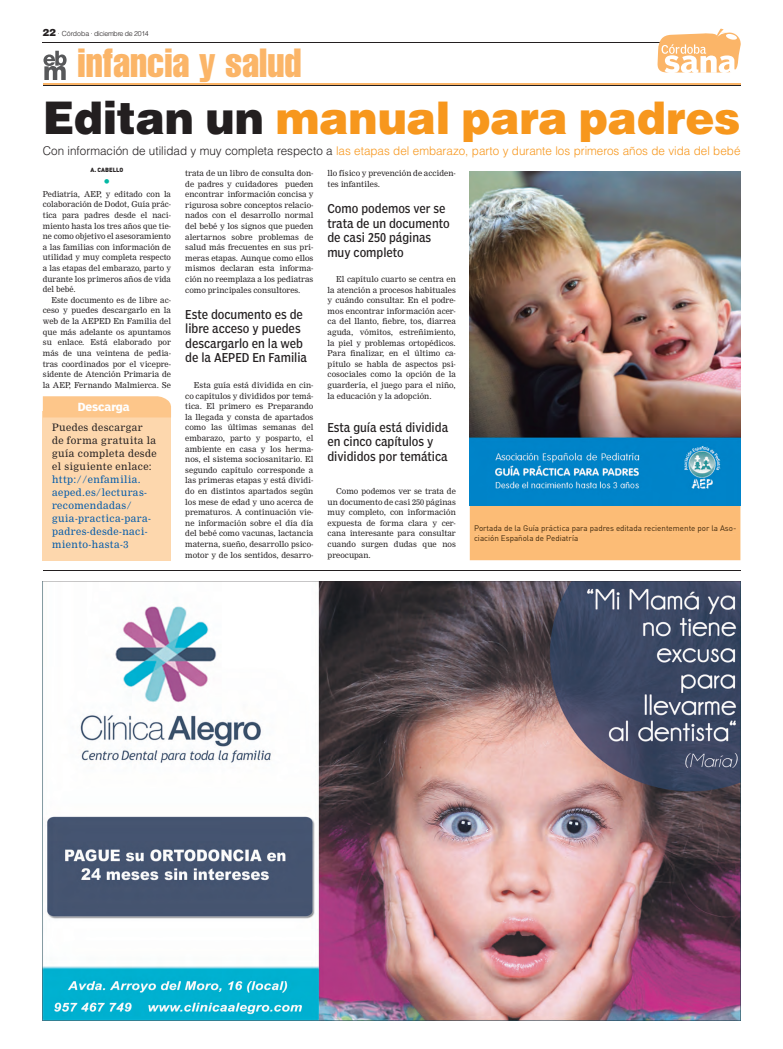
<style>
.page{position:relative;width:783px;height:1049px;background:#fff}
.page>*{position:absolute;margin:0;border:0;box-sizing:border-box;transform-origin:0 0}
.t1{font:900 45px "Helvetica";letter-spacing:-.01em;color:#f7971d}
.t2{font:extra-condensed 40px "Helvetica";color:#fbb568}
.t3{font:14px "DIN";color:#03b8a4}
.t4{font:condensed 12px/14.4px "Poynter Agate One";color:#231f20;scale:.95 1}
.t5{font:300 12px "Helvetica";color:#f7971d}
.t6{font:700 11px "Poynter Agate One";color:#fff}
.t7{font:10px/13px "Nimrod";letter-spacing:.04em;color:#015aaa}
.t8{font:10px/13px "Nimrod";letter-spacing:.04em;color:#231f20}
.t9{font:8px/10.6px "Nimrod";color:#231f20;text-align:justify}
.t10{font:8px/9.6px "DIN";color:#3e280e}
.t11{font:300 7px "Helvetica";letter-spacing:-.035em;color:#231f20}
.t12{font:900 6px "DIN";color:#231f20}
.s1{font-weight:900;font-size:10px}
.s2{color:#231f20}
</style>
<div class="page">
<hr style="left:43px;top:42px;width:644px;height:1px;background:#231f20">
<hr style="left:43px;top:570px;width:697px;height:1px;background:#231f20">
<img style="left:42px;top:581px;width:698px;height:440px">
<svg style="left:657px;top:29px;width:83px;height:44px"></svg>
<svg style="left:43px;top:51px;width:24px;height:29px"></svg>
<hr style="left:43px;top:84px;width:697px;height:2px;background:#fbb568">
<hr style="left:43px;top:86px;width:697px;height:1px;background:#231f20">
<div style="left:469px;top:506px;width:271px;height:54px;background:#fcbc76"></div>
<div style="left:474px;top:525px;width:261px;height:8px;background:#fcbc76"></div>
<div style="left:474px;top:535px;width:103px;height:8px;background:#fcbc76"></div>
<div style="left:43px;top:411px;width:128px;height:149px;background:#fdd7ad"></div>
<div style="left:43px;top:396px;width:128px;height:21px;background:#fdc68a"></div>
<img style="left:469px;top:171px;width:271px;height:335px">
<p class="t11" style="left:43px;top:31px;width:108px"><span class="s1">22</span> · Córdoba · diciembre de 2014</p>
<h2 class="t2" style="left:78px;top:49px;width:225px">infancia y salud</h2>
<h1 class="t1" style="left:43px;top:102px;width:699px"><span class="s2">Editan un</span> manual para padres</h1>
<h3 class="t5" style="left:43px;top:146px;width:699px"><span class="s2">Con información de utilidad y muy completa respecto a</span> las etapas del embarazo, parto y durante los primeros años de vida del bebé</h3>
<p class="t9" style="left:185px;top:168px;width:130px">trata de un libro de consulta don&shy;de padres y cuidadores pueden encontrar información concisa y rigurosa sobre conceptos relacio&shy;nados con el desarrollo normal del bebé y los signos que pueden alertarnos sobre problemas de salud más frecuentes en sus pri&shy;meras etapas. Aunque como ellos mismos declaran esta informa&shy;ción no reemplaza a los pediatras como principales consultores.</p>
<p class="t12" style="left:91px;top:168px;width:34px">A. CABELLO</p>
<h3 class="t3" style="left:103px;top:176px;width:9px">•</h3>
<p class="t9" style="left:43px;top:189px;width:130px">Pediatría, AEP, y editado con la colaboración de Dodot, Guía prác&shy;tica para padres desde el naci&shy;miento hasta los tres años que tie&shy;ne como objetivo el asesoramiento a las familias con información de utilidad y muy completa respecto a las etapas del embarazo, parto y durante los primeros años de vida del bebé.</p>
<p class="t9" style="left:43px;top:295px;width:130px;text-indent:9px">Este documento es de libre ac&shy;ceso y puedes descargarlo en la web de la AEPED En Familia del que más adelante os apuntamos su enlace. Está elaborado por más de una veintena de pedia&shy;tras coordinados por el vicepre&shy;sidente de Atención Primaria de la AEP, Fernando Malmierca. Se</p>
<p class="t9" style="left:327px;top:168px;width:130px">llo físico y prevención de acciden&shy;tes infantiles.</p>
<h3 class="t4" style="left:327px;top:202px;width:130px">Como podemos ver se trata de un documento de casi 250 páginas muy completo</h3>
<p class="t9" style="left:327px;top:274px;width:130px;text-indent:9px">El capítulo cuarto se centra en la atención a procesos habituales y cuándo consultar. En el podre&shy;mos encontrar información acer&shy;ca del llanto, fiebre, tos, diarrea aguda, vómitos, estreñimiento, la piel y problemas ortopédicos.<br>Para finalizar, en el último ca&shy;pítulo se habla de aspectos psi&shy;cosociales como la opción de la guardería, el juego para el niño, la educación y la adopción.</p>
<h3 class="t4" style="left:185px;top:308px;width:130px">Este documento es de libre acceso y puedes descargarlo en la web de la AEPED En Familia</h3>
<p class="t9" style="left:185px;top:380px;width:130px;text-indent:9px">Esta guía está dividida en cin&shy;co capítulos y divididos por temá&shy;tica. El primero es Preparando la llegada y consta de apartados como las últimas semanas del embarazo, parto y posparto, el ambiente en casa y los herma&shy;nos, el sistema sociosanitario. El segundo capítulo corresponde a las primeras etapas y está dividi&shy;do en distintos apartados según los mese de edad y uno acerca de prematuros. A continuación vie&shy;ne información sobre el día día del bebé como vacunas, lactancia materna, sueño, desarrollo psico&shy;motor y de los sentidos, desarro-</p>
<h3 class="t6" style="left:78px;top:402px;width:53px">Descarga</h3>
<p class="t8" style="left:52px;top:422px;width:106px">Puedes descargar de forma gratuita la guía completa desde el siguiente enlace:</p>
<p class="t7" style="left:52px;top:474px;width:100px">http://enfamilia. aeped.es/lecturas&shy;recomendadas/ guia-practica-para&shy;padres-desde-naci&shy;miento-hasta-3</p>
<h3 class="t4" style="left:327px;top:421px;width:129px">Esta guía está dividida en cinco capítulos y divididos por temática</h3>
<p class="t9" style="left:327px;top:486px;width:130px;text-indent:9px">Como podemos ver se trata de un documento de casi 250 páginas muy completo, con información expuesta de forma clara y cer&shy;cana interesante para consultar cuando surgen dudas que nos preocupan.</p>
<p class="t10" style="left:474px;top:524px;width:264px">Portada de la Guía práctica para padres editada recientemente por la Aso&shy;ciación Española de Pediatría</p>
</div>
